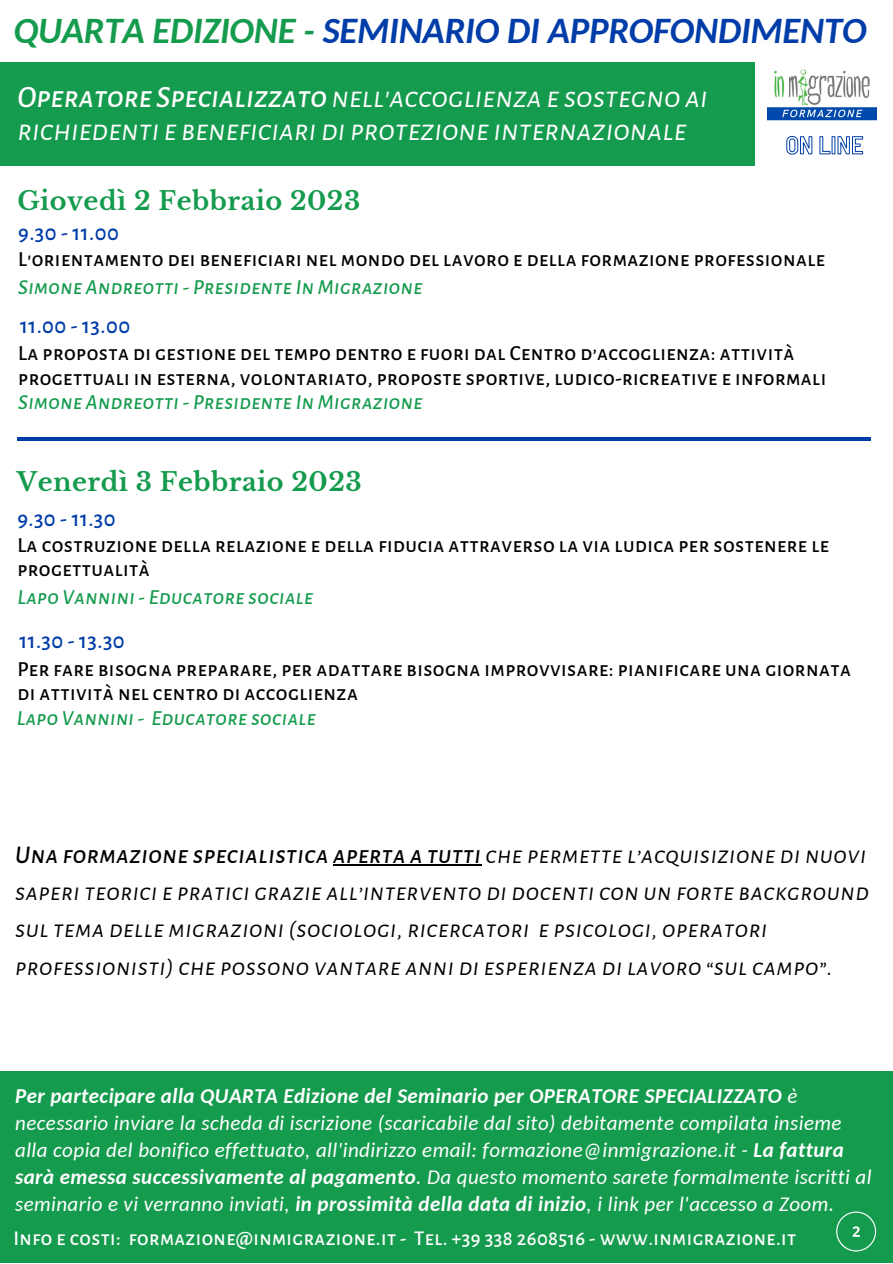
<style>
.page{position:relative;width:893px;height:1264px;background:#fff}
.page>*{position:absolute;margin:0;border:0;box-sizing:border-box;transform-origin:0 0}
.t1{font:italic 700 36.75px "Carlito";letter-spacing:-.005em;color:#003da8}
.t2{font:italic 30.6px/32.5px "Alegreya Sans SC";color:#fff}
.t3{font:700 25.5px "Libre Baskerville";letter-spacing:.02em;color:#159b4e}
.t4{font:italic 24.9px/37.3px "Alegreya Sans SC";letter-spacing:.02em;color:#000}
.t5{font:500 22.5px "Alegreya Sans SC";letter-spacing:.02em;color:#003da8}
.t6{font:500 21px/24.8px "Alegreya Sans SC";letter-spacing:.02em;color:#000}
.t7{font:italic 21px/27px "Carlito";letter-spacing:.02em;color:#fff}
.t8{font:italic 500 21px "Alegreya Sans SC";letter-spacing:.02em;color:#159b4e}
.t9{font:500 20.55px "Alegreya Sans SC";letter-spacing:.02em;color:#fff}
.s1{color:#159b4e}
.s2{font-weight:500}
.s3{font-weight:700}
</style>
<div class="page">
<div style="left:0;top:1070px;width:892px;height:192px;background:#159b4e"></div>
<svg style="left:836px;top:1211px;width:40px;height:40px"></svg>
<div style="left:0;top:63px;width:754px;height:102px;background:#159b4e"></div>
<hr style="left:18px;top:437px;width:852px;height:3px;background:#003da8">
<img style="left:767px;top:69px;width:109px;height:52px">
<svg style="left:786px;top:136px;width:77px;height:19px"></svg>
<hr style="left:333px;top:863px;width:148px;height:2px;background:#000">
<h1 class="t1" style="left:13px;top:15px;width:854px"><span class="s1">QUARTA EDIZIONE -</span> SEMINARIO DI APPROFONDIMENTO</h1>
<h2 class="t2" style="left:18px;top:82px;width:691px"><span class="s2">Operatore Specializzato</span>nell'accoglienza e sostegno ai richiedenti e beneficiari di protezione internazionale</h2>
<p class="t3" style="left:17px;top:185px;width:344px">Giovedì 2 Febbraio 2023</p>
<p class="t5" style="left:18px;top:222px;width:102px">9.30 - 11.00</p>
<p class="t6" style="left:18px;top:247px;width:808px">L'orientamento dei beneficiari nel mondo del lavoro e della formazione professionale</p>
<p class="t8" style="left:18px;top:277px;width:405px">Simone Andreotti - Presidente In Migrazione</p>
<p class="t5" style="left:20px;top:315px;width:112px">11.00 - 13.00</p>
<p class="t6" style="left:18px;top:341px;width:809px">La proposta di gestione del tempo dentro e fuori dal Centro d’accoglienza: attività progettuali in esterna, volontariato, proposte sportive, ludico-ricreative e informali</p>
<p class="t8" style="left:18px;top:392px;width:405px">Simone Andreotti - Presidente In Migrazione</p>
<p class="t3" style="left:17px;top:466px;width:346px">Venerdì 3 Febbraio 2023</p>
<p class="t5" style="left:17px;top:507px;width:100px">9.30 - 11.30</p>
<p class="t6" style="left:17px;top:533px;width:813px">La costruzione della relazione e della fiducia attraverso la via ludica per sostenere le progettualità</p>
<p class="t8" style="left:17px;top:587px;width:297px">Lapo Vannini - Educatore sociale</p>
<p class="t5" style="left:19px;top:630px;width:107px">11.30 - 13.30</p>
<p class="t6" style="left:17px;top:657px;width:835px">Per fare bisogna preparare, per adattare bisogna improvvisare: pianificare una giornata di attività nel centro di accoglienza</p>
<p class="t8" style="left:17px;top:708px;width:301px">Lapo Vannini - Educatore sociale</p>
<p class="t4" style="left:15px;top:836px;width:855px"><span class="s2">Una formazione specialistica aperta a tutti</span> che permette l’acquisizione di nuovi saperi teorici e pratici grazie all’intervento di docenti con un forte background sul tema delle migrazioni (sociologi, ricercatori e psicologi, operatori professionisti) che possono vantare anni di esperienza di lavoro “sul campo”.</p>
<p class="t7" style="left:15px;top:1083px;width:857px"><span class="s3">Per partecipare alla QUARTA Edizione del Seminario per OPERATORE SPECIALIZZATO</span> è necessario inviare la scheda di iscrizione (scaricabile dal sito) debitamente compilata insieme alla copia del bonifico effettuato, all'indirizzo email: formazione@inmigrazione.it - <span class="s3">La fattura sarà emessa successivamente al pagamento</span>. Da questo momento sarete formalmente iscritti al seminario e vi verranno inviati, <span class="s3">in prossimità della data di inizio</span>, i link per l'accesso a Zoom.</p>
<p class="t9" style="left:13px;top:1228px;width:784px">Info e costi: formazione@inmigrazione.it - Tel. +39 338 2608516 - www.inmigrazione.it</p>
</div>
